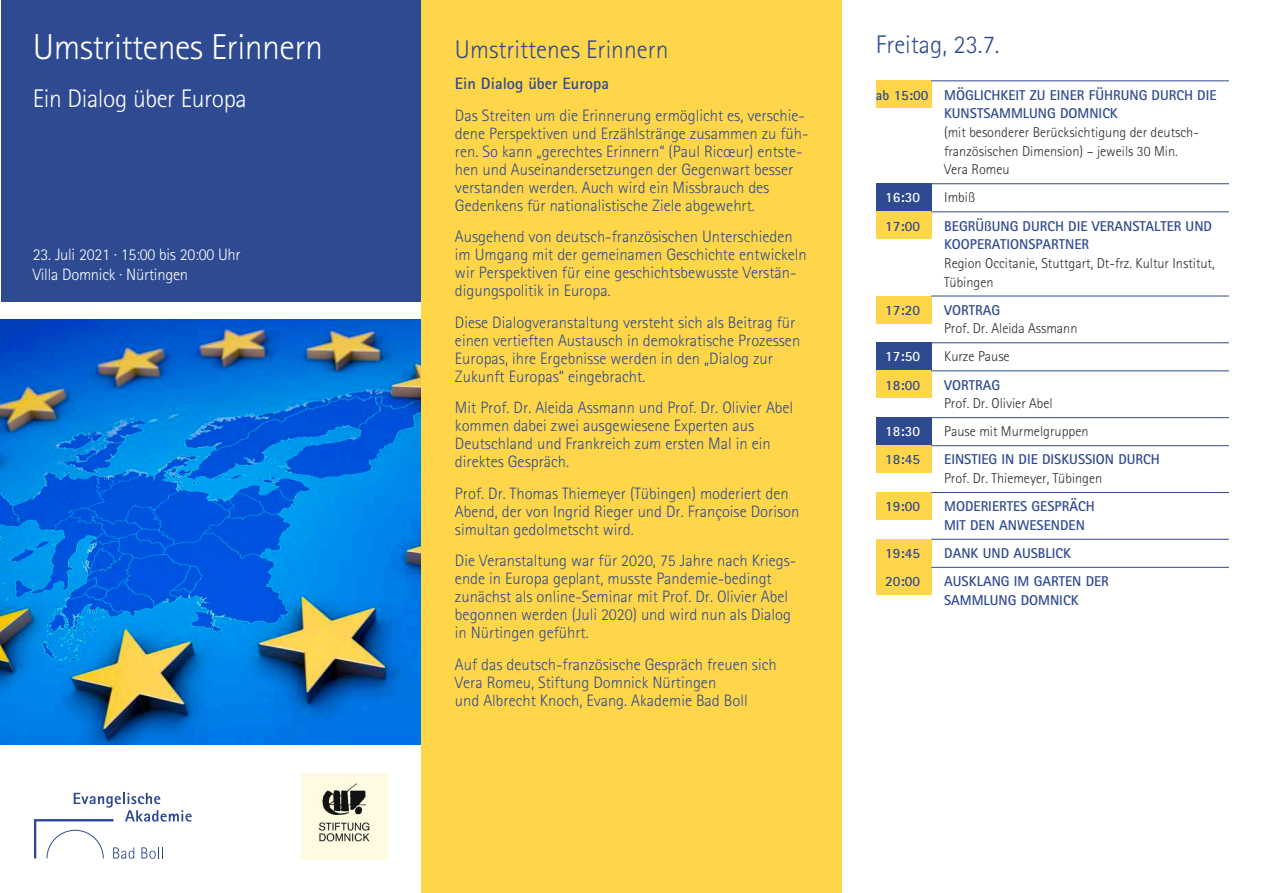
<style>
.page{position:relative;width:1263px;height:893px;background:#fff}
.page>*{position:absolute;margin:0;border:0;box-sizing:border-box;transform-origin:0 0}
.t1{font:300 36px "Agfa Rotis Sans Serif";letter-spacing:-.015em;color:#fefefe}
.t2{font:300 25.5px "Agfa Rotis Sans Serif";color:#2e4a91}
.t3{font:300 25.5px "Agfa Rotis Sans Serif";letter-spacing:-.015em;color:#fefefe}
.t4{font:300 16.5px/18px "Agfa Rotis Sans Serif";color:#2e4a91}
.t5{font:300 16.5px/19.5px "Agfa Rotis Sans Serif";letter-spacing:-.015em;color:#fefefe}
.t6{font:700 16.5px "Agfa Rotis Sans Serif";color:#2e4a91}
.t7{font:700 14.25px/18.8px "Agfa Rotis Sans Serif";color:#2e4a91}
.t8{font:300 14.25px/18.8px "Agfa Rotis Sans Serif";color:#2a2a29}
.t9{font:700 14.25px "Agfa Rotis Sans Serif";color:#fefefe}
</style>
<div class="page">
<div style="left:1px;top:0;width:433px;height:302px;background:#2e4a91"></div>
<img style="left:1px;top:320px;width:420px;height:425px">
<svg style="left:34px;top:793px;width:158px;height:66px"></svg>
<img style="left:301px;top:773px;width:86px;height:86px">
<div style="left:876px;top:184px;width:55px;height:27px;background:#2e4a91"></div>
<hr style="left:931px;top:183px;width:298px;height:1px;background:#2e4a91">
<div style="left:876px;top:343px;width:55px;height:27px;background:#2e4a91"></div>
<hr style="left:931px;top:343px;width:298px;height:1px;background:#2e4a91">
<div style="left:876px;top:417px;width:55px;height:28px;background:#2e4a91"></div>
<hr style="left:931px;top:417px;width:298px;height:1px;background:#2e4a91">
<div style="left:876px;top:81px;width:55px;height:27px;background:#ffd649"></div>
<hr style="left:931px;top:81px;width:298px;height:1px;background:#2e4a91">
<div style="left:876px;top:445px;width:55px;height:28px;background:#ffd649"></div>
<hr style="left:931px;top:445px;width:298px;height:1px;background:#2e4a91">
<div style="left:876px;top:567px;width:55px;height:27px;background:#ffd649"></div>
<hr style="left:931px;top:567px;width:298px;height:1px;background:#2e4a91">
<div style="left:876px;top:539px;width:55px;height:27px;background:#ffd649"></div>
<hr style="left:931px;top:539px;width:298px;height:1px;background:#2e4a91">
<div style="left:876px;top:492px;width:55px;height:28px;background:#ffd649"></div>
<hr style="left:931px;top:492px;width:298px;height:1px;background:#2e4a91">
<div style="left:876px;top:371px;width:55px;height:27px;background:#ffd649"></div>
<hr style="left:931px;top:371px;width:298px;height:1px;background:#2e4a91">
<div style="left:876px;top:296px;width:55px;height:27px;background:#ffd649"></div>
<hr style="left:931px;top:296px;width:298px;height:1px;background:#2e4a91">
<div style="left:876px;top:212px;width:55px;height:27px;background:#ffd649"></div>
<hr style="left:931px;top:212px;width:298px;height:1px;background:#2e4a91">
<div style="left:421px;top:0;width:421px;height:893px;background:#ffd649"></div>
<h1 class="t1" style="left:33px;top:34px;width:292px">Umstrittenes Erinnern</h1>
<h2 class="t3" style="left:33px;top:89px;width:215px">Ein Dialog über Europa</h2>
<p class="t5" style="left:33px;top:246px;width:209px">23. Juli 2021 · 15:00 bis 20:00 Uhr<br>Villa Domnick · Nürtingen</p>
<h2 class="t2" style="left:455px;top:40px;width:215px">Umstrittenes Erinnern</h2>
<p class="t6" style="left:455px;top:78px;width:155px">Ein Dialog über Europa</p>
<p class="t4" style="left:455px;top:108px;width:355px">Das Streiten um die Erinnerung ermöglicht es, verschie&shy;dene Perspektiven und Erzählstränge zusammen zu füh&shy;ren. So kann „gerechtes Erinnern“ (Paul Ricœur) entste&shy;hen und Auseinandersetzungen der Gegenwart besser verstanden werden. Auch wird ein Missbrauch des Gedenkens für nationalistische Ziele abgewehrt.</p>
<p class="t4" style="left:455px;top:229px;width:353px">Ausgehend von deutsch-französischen Unterschieden im Umgang mit der gemeinamen Geschichte entwickeln wir Perspektiven für eine geschichtsbewusste Verstän&shy;digungspolitik in Europa.</p>
<p class="t4" style="left:455px;top:315px;width:347px">Diese Dialogveranstaltung versteht sich als Beitrag für einen vertieften Austausch in demokratische Prozessen Europas, ihre Ergebnisse werden in den „Dialog zur Zukunft Europas“ eingebracht.</p>
<p class="t4" style="left:455px;top:400px;width:340px">Mit Prof. Dr. Aleida Assmann und Prof. Dr. Olivier Abel kommen dabei zwei ausgewiesene Experten aus Deutschland und Frankreich zum ersten Mal in ein direktes Gespräch.</p>
<p class="t4" style="left:455px;top:486px;width:346px">Prof. Dr. Thomas Thiemeyer (Tübingen) moderiert den<br>Abend, der von Ingrid Rieger und Dr. Françoise Dorison simultan gedolmetscht wird.</p>
<p class="t4" style="left:455px;top:553px;width:343px">Die Veranstaltung war für 2020, 75 Jahre nach Kriegs&shy;ende in Europa geplant, musste Pandemie-bedingt zunächst als online-Seminar mit Prof. Dr. Olivier Abel begonnen werden (Juli 2020) und wird nun als Dialog in Nürtingen geführt.</p>
<p class="t4" style="left:455px;top:657px;width:323px">Auf das deutsch-französische Gespräch freuen sich<br>Vera Romeu, Stiftung Domnick Nürtingen<br>und Albrecht Knoch, Evang. Akademie Bad Boll</p>
<h2 class="t2" style="left:876px;top:35px;width:125px">Freitag, 23.7.</h2>
<p class="t7" style="left:944px;top:87px;width:274px;text-indent:-68px">ab 15:00 MÖGLICHKEIT ZU EINER FÜHRUNG DURCH DIE<br>KUNSTSAMMLUNG DOMNICK</p>
<p class="t8" style="left:944px;top:124px;width:256px">(mit besonderer Berücksichtigung der deutsch&shy;französischen Dimension) – jeweils 30 Min.<br>Vera Romeu</p>
<p class="t9" style="left:885px;top:193px;width:36px">16:30</p>
<p class="t8" style="left:944px;top:190px;width:32px">Imbiß</p>
<p class="t7" style="left:885px;top:218px;width:36px">17:00</p>
<p class="t7" style="left:944px;top:218px;width:270px">BEGRÜßUNG DURCH DIE VERANSTALTER UND<br>KOOPERATIONSPARTNER</p>
<p class="t8" style="left:944px;top:255px;width:272px">Region Occitanie, Stuttgart, Dt-frz. Kultur Institut,<br>Tübingen</p>
<p class="t7" style="left:885px;top:302px;width:36px">17:20</p>
<p class="t7" style="left:944px;top:302px;width:57px">VORTRAG</p>
<p class="t8" style="left:944px;top:321px;width:135px">Prof. Dr. Aleida Assmann</p>
<p class="t9" style="left:885px;top:352px;width:36px">17:50</p>
<p class="t8" style="left:944px;top:349px;width:67px">Kurze Pause</p>
<p class="t7" style="left:885px;top:377px;width:36px">18:00</p>
<p class="t7" style="left:944px;top:377px;width:57px">VORTRAG</p>
<p class="t8" style="left:944px;top:395px;width:110px">Prof. Dr. Olivier Abel</p>
<p class="t9" style="left:885px;top:426px;width:36px">18:30</p>
<p class="t8" style="left:944px;top:423px;width:146px">Pause mit Murmelgruppen</p>
<p class="t7" style="left:885px;top:451px;width:36px">18:45</p>
<p class="t7" style="left:944px;top:451px;width:217px">EINSTIEG IN DIE DISKUSSION DURCH</p>
<p class="t8" style="left:944px;top:470px;width:160px">Prof. Dr. Thiemeyer, Tübingen</p>
<p class="t7" style="left:885px;top:498px;width:36px">19:00</p>
<p class="t7" style="left:944px;top:498px;width:152px">MODERIERTES GESPRÄCH<br>MIT DEN ANWESENDEN</p>
<p class="t7" style="left:885px;top:545px;width:36px">19:45</p>
<p class="t7" style="left:944px;top:545px;width:128px">DANK UND AUSBLICK</p>
<p class="t7" style="left:885px;top:573px;width:36px">20:00</p>
<p class="t7" style="left:944px;top:573px;width:166px">AUSKLANG IM GARTEN DER<br>SAMMLUNG DOMNICK</p>
</div>
